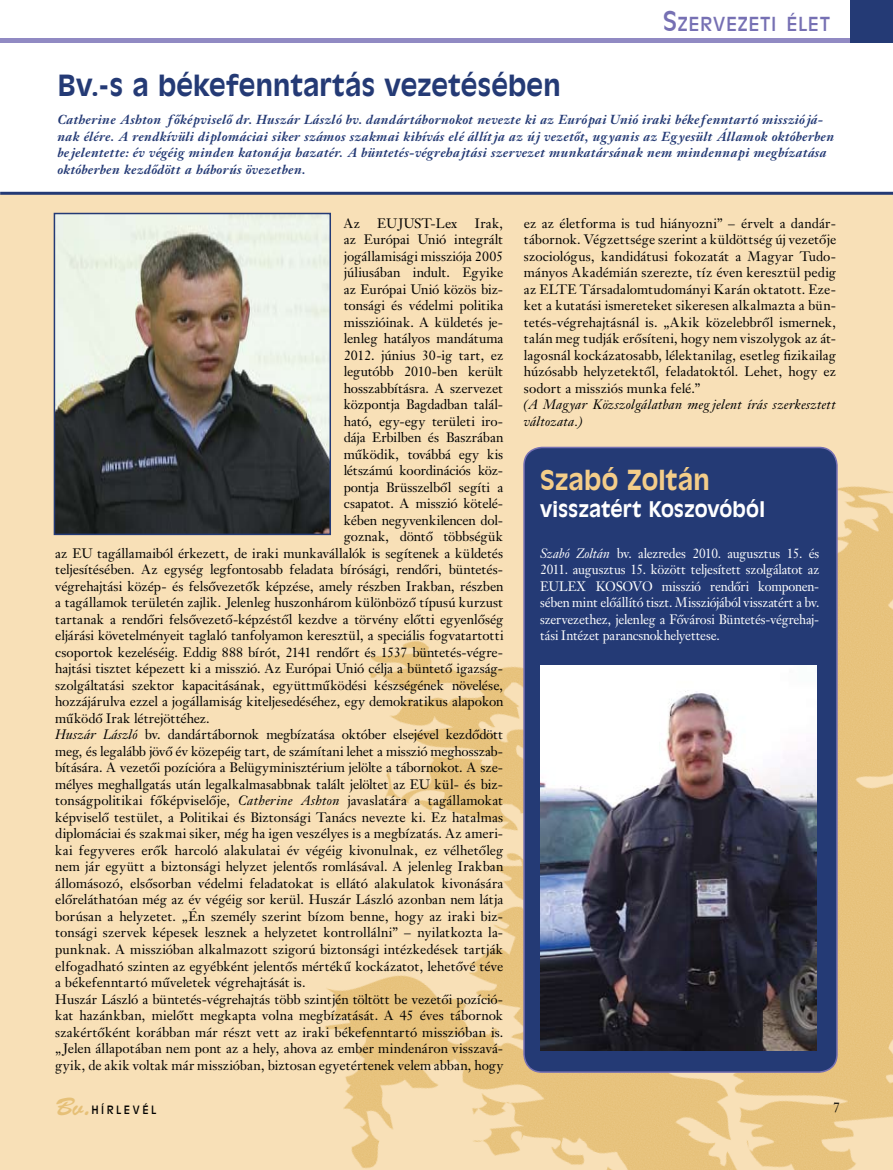
<style>
.page{position:relative;width:893px;height:1170px;background:#fff}
.page>*{position:absolute;margin:0;border:0;box-sizing:border-box;transform-origin:0 0}
.t1{font:28.5px "Incised 901 HU Bold";letter-spacing:.005em;color:#243a75}
.t2{font:27px "Incised 901 HU Bold";letter-spacing:.005em;color:#f4cd89}
.t3{font:25.2px "Brush Script Std";color:#e6c077}
.t4{font:21px "Incised 901 HU Bold";color:#fff}
.t5{font:18.9px "Incised 901 HU Normal";color:#7670b3}
.t6{font:13.5px/16.5px "Janson Text PFL";letter-spacing:.02em;color:#000;text-align:justify}
.t7{font:13.5px/16.5px "Janson Text PFL";letter-spacing:.005em;color:#fff;text-align:justify;scale:.95 1}
.t8{font:italic 13.5px/16.5px "Janson Text PFL";letter-spacing:.015em;color:#000}
.t9{font:13.5px "Janson Text PFL";letter-spacing:.04em;color:#000}
.t10{font:italic 700 12.9px/16.5px "Janson Text PFL";letter-spacing:.02em;color:#243a75}
.t11{font:11.25px "Incised 901 HU Normal";letter-spacing:.235em;color:#000;scale:.95 1}
.s1{font-size:27px}
.s2{font-style:italic}
</style>
<div class="page">
<div style="left:0;top:194px;width:893px;height:975px;background:#f8e0b7"></div>
<img style="left:214px;top:449px;width:679px;height:720px">
<div style="left:0;top:38px;width:893px;height:5px;background:#918ac3"></div>
<div style="left:850px;top:0;width:43px;height:43px;background:#243a75"></div>
<div style="left:524px;top:447px;width:313px;height:624px;background:#243a75;border-radius:18px"></div>
<div style="left:523px;top:446px;width:315px;height:626px;border:2px solid #7670b3;border-radius:18px"></div>
<img style="left:540px;top:665px;width:276px;height:384px">
<img style="left:57px;top:216px;width:271px;height:316px">
<div style="left:54px;top:213px;width:277px;height:322px;border:2px solid #243a75"></div>
<hr style="left:0;top:192px;width:893px;height:3px;background:#243a75">
<h3 class="t5" style="left:663px;top:12px;width:27px"><span class="s1">S</span>ZERVEZETI</h3>
<h3 class="t5" style="left:786px;top:12px;width:33px">ÉLET</h3>
<h1 class="t1" style="left:57px;top:68px;width:505px">Bv.-s a békefenntartás vezetésében</h1>
<p class="t10" style="left:57px;top:111px;width:778px">Catherine Ashton főképviselő dr. Huszár László bv. dandártábornokot nevezte ki az Európai Unió iraki békefenntartó missziójá&shy;nak élére. A rendkívüli diplomáciai siker számos szakmai kihívás elé állítja az új vezetőt, ugyanis az Egyesült Államok októberben bejelen- tette: év végéig minden katonája hazatér. A büntetés-végrehajtási szervezet munkatársának nem mindennapi megbízatása októberben kezdődött a háborús övezetben.</p>
<p class="t6" style="left:344px;top:214px;width:18px">Az</p>
<p class="t6" style="left:377px;top:214px;width:82px">EUJUST-Lex</p>
<p class="t6" style="left:475px;top:214px;width:30px">Irak,</p>
<p class="t6" style="left:344px;top:231px;width:161px">az Európai Unió integ-rált</p>
<p class="t6" style="left:344px;top:247px;width:161px">jogállamisági missziója 2005</p>
<p class="t9" style="left:344px;top:264px;width:161px">júliusában indult. Egyike</p>
<p class="t6" style="left:344px;top:280px;width:160px">az Európai Unió közös biz-</p>
<p class="t6" style="left:344px;top:297px;width:161px">tonsági és védelmi politika</p>
<p class="t6" style="left:344px;top:313px;width:160px">misszióinak. A küldetés je-</p>
<p class="t6" style="left:344px;top:330px;width:161px">lenleg hatályos mandátuma</p>
<p class="t6" style="left:344px;top:346px;width:161px">2012. június 30-ig tart, ez</p>
<p class="t6" style="left:344px;top:363px;width:161px">legutóbb 2010-ben került</p>
<p class="t6" style="left:344px;top:379px;width:161px">hosszabbításra. A szervezet</p>
<p class="t6" style="left:344px;top:396px;width:161px">központja Bag-dadban talál-</p>
<p class="t6" style="left:344px;top:412px;width:160px">ható, egy-egy területi iro-</p>
<p class="t6" style="left:344px;top:429px;width:161px">dája Erbilben és Baszrában</p>
<p class="t6" style="left:344px;top:445px;width:161px">működik, továbbá egy kis</p>
<p class="t6" style="left:344px;top:462px;width:161px">létszámú koordinációs köz-</p>
<p class="t6" style="left:344px;top:478px;width:161px">pontja Brüsszelből segíti a</p>
<p class="t6" style="left:344px;top:495px;width:160px">csapatot. A misszió köte-lé-</p>
<p class="t6" style="left:344px;top:511px;width:160px">kében negyvenkilencen dol-</p>
<p class="t6" style="left:344px;top:528px;width:161px">goz-nak, döntő többségük</p>
<p class="t6" style="left:55px;top:544px;width:449px">az EU tagállamaiból érkezett, de iraki munkavállalók is segítenek a küldetés</p>
<p class="t6" style="left:55px;top:561px;width:449px">teljesítésében. Az egység legfontosabb fe-ladata bírósági, rendőri, büntetés-</p>
<p class="t6" style="left:55px;top:577px;width:449px">végrehaj-tási közép- és felsővezetők képzése, amely részben Irakban, részben</p>
<p class="t6" style="left:55px;top:594px;width:449px">a tagállamok terü-letén zajlik. Jelenleg huszonhárom különböző típusú kurzust</p>
<p class="t6" style="left:55px;top:610px;width:449px">tartanak a rendőri felsővezető-képzéstől kezdve a törvény előtti egyenlőség</p>
<p class="t6" style="left:55px;top:627px;width:449px">eljárási követelményeit taglaló tanfolyamon keresztül, a speciális fogvatartotti</p>
<p class="t6" style="left:55px;top:643px;width:449px">csoportok kezeléséig. Eddig 888 bírót, 2141 rendőrt és 1537 büntetés-végre-</p>
<p class="t6" style="left:55px;top:660px;width:449px">hajtási tisztet képezett ki a misszió. Az Európai Unió célja a büntető igazság-</p>
<p class="t6" style="left:55px;top:676px;width:449px">szolgáltatási szektor kapacitásának, együttműködési készségének növelése,</p>
<p class="t6" style="left:55px;top:693px;width:449px">hoz-zájárulva ezzel a jogállamiság kiteljesedésé-hez, egy demokratikus alapokon</p>
<p class="t6" style="left:55px;top:709px;width:156px">működő Irak létrejöttéhez.</p>
<p class="t6" style="left:55px;top:726px;width:449px"><span class="s2">Huszár László</span> bv. dandártábornok megbízatása október elsejével kezdődött</p>
<p class="t6" style="left:55px;top:742px;width:448px">meg, és legalább jövő év közepéig tart, de számítani lehet a misszió meghosszab-</p>
<p class="t6" style="left:55px;top:759px;width:449px">bítására. A vezetői pozí-cióra a Belügyminisztérium jelölte a tábor-nokot. A sze-</p>
<p class="t6" style="left:55px;top:775px;width:448px">mélyes meghallgatás után leg-alkalmasabbnak talált jelöltet az EU kül- és biz-</p>
<p class="t6" style="left:55px;top:792px;width:449px">tonságpolitikai főképviselője, <span class="s2">Catherine Ashton</span> javaslatára a tagállamokat</p>
<p class="t6" style="left:55px;top:808px;width:449px">képviselő testület, a Politikai és Biztonsági Tanács nevezte ki. Ez hatalmas</p>
<p class="t6" style="left:55px;top:825px;width:449px">diplomáciai és szak-mai siker, még ha igen veszélyes is a megbíza-tás. Az ameri-</p>
<p class="t6" style="left:55px;top:841px;width:449px">kai fegyveres erők harcoló ala-kulatai év végéig kivonulnak, ez vélhetőleg</p>
<p class="t6" style="left:55px;top:858px;width:449px">nem jár együtt a biz-tonsági helyzet jelentős romlásával. A jelenleg Irakban</p>
<p class="t6" style="left:55px;top:874px;width:449px">állomásozó, elsősorban védelmi feladatokat is ellátó alakulatok kivonására</p>
<p class="t6" style="left:55px;top:891px;width:449px">előreláthatóan még az év végéig sor kerül. Huszár László azonban nem látja</p>
<p class="t6" style="left:55px;top:907px;width:449px">borúsan a helyzetet. „Én személy szerint bízom benne, hogy az iraki biz-</p>
<p class="t6" style="left:55px;top:924px;width:449px">tonsági szervek képesek lesznek a helyzetet kontrollálni” – nyilatkozta la-</p>
<p class="t6" style="left:55px;top:940px;width:449px">punknak. A misszióban alkalmazott szigorú biztonsági intézkedések tartják</p>
<p class="t6" style="left:55px;top:957px;width:449px">elfo-gadható szinten az egyébként jelentős mértékű kockázatot, lehetővé téve</p>
<p class="t6" style="left:55px;top:973px;width:252px">a békefenn-tartó műveletek végrehajtását is.</p>
<p class="t6" style="left:55px;top:990px;width:448px">Huszár László a büntetés-végrehajtás több szintjén töltött be vezetői pozíció-</p>
<p class="t6" style="left:55px;top:1006px;width:449px">kat hazánk-ban, mielőtt megkapta volna megbízatását. A 45 éves tábornok</p>
<p class="t6" style="left:55px;top:1023px;width:449px">szakértőként korábban már részt vett az iraki békefenntartó misszi-óban is.</p>
<p class="t6" style="left:55px;top:1039px;width:449px">„Jelen állapotában nem pont az a hely, ahova az ember mindenáron visszavá-</p>
<p class="t6" style="left:55px;top:1056px;width:449px">gyik, de akik voltak már misszióban, biztosan egyetértenek velem abban, hogy</p>
<p class="t6" style="left:524px;top:214px;width:314px">ez az életforma is tud hiányozni” – érvelt a dandár&shy;tábornok. Végzett-sége szerint a küldöttség új vezetője szociológus, kandidátusi fokozatát a Magyar Tudo&shy;mányos Akadémián szerezte, tíz éven keresztül pedig az ELTE Társada-lomtudományi Karán oktatott. Eze&shy;ket a kutatási ismereteket sikeresen alkalmazta a bün&shy;tetés-végrehajtásnál is. „Akik közelebbről ismernek, talán meg tudják erősíteni, hogy nem viszolygok az át&shy;lagosnál kockázatosabb, lélek-tanilag, esetleg fizikailag húzósabb helyzetektől, feladatoktól. Lehet, hogy ez sodort a missziós munka felé.”</p>
<p class="t8" style="left:524px;top:396px;width:314px">(A Magyar Közszolgálatban megjelent írás szerkesztett változata.)</p>
<h2 class="t2" style="left:540px;top:464px;width:171px">Szabó Zoltán</h2>
<h3 class="t4" style="left:540px;top:497px;width:226px">visszatért Koszovóból</h3>
<p class="t7" style="left:540px;top:544px;width:295px"><span class="s2">Szabó Zoltán</span> bv. alezredes 2010. augusztus 15. és 2011. augusztus 15. között teljesített szolgálatot az EULEX KOSOVO misszió rendőri komponen&shy;sében mint előállító tiszt. Missziójából visszatért a bv. szervezethez, jelenleg a Fővárosi Büntetés-végrehaj&shy;tási Intézet parancsnokhelyettese.</p>
<h3 class="t3" style="left:55px;top:1092px;width:37px">Bv.</h3>
<p class="t11" style="left:91px;top:1103px;width:69px">HÍRL EVÉL</p>
<p class="t6" style="left:833px;top:1098px;width:8px">7</p>
</div>
